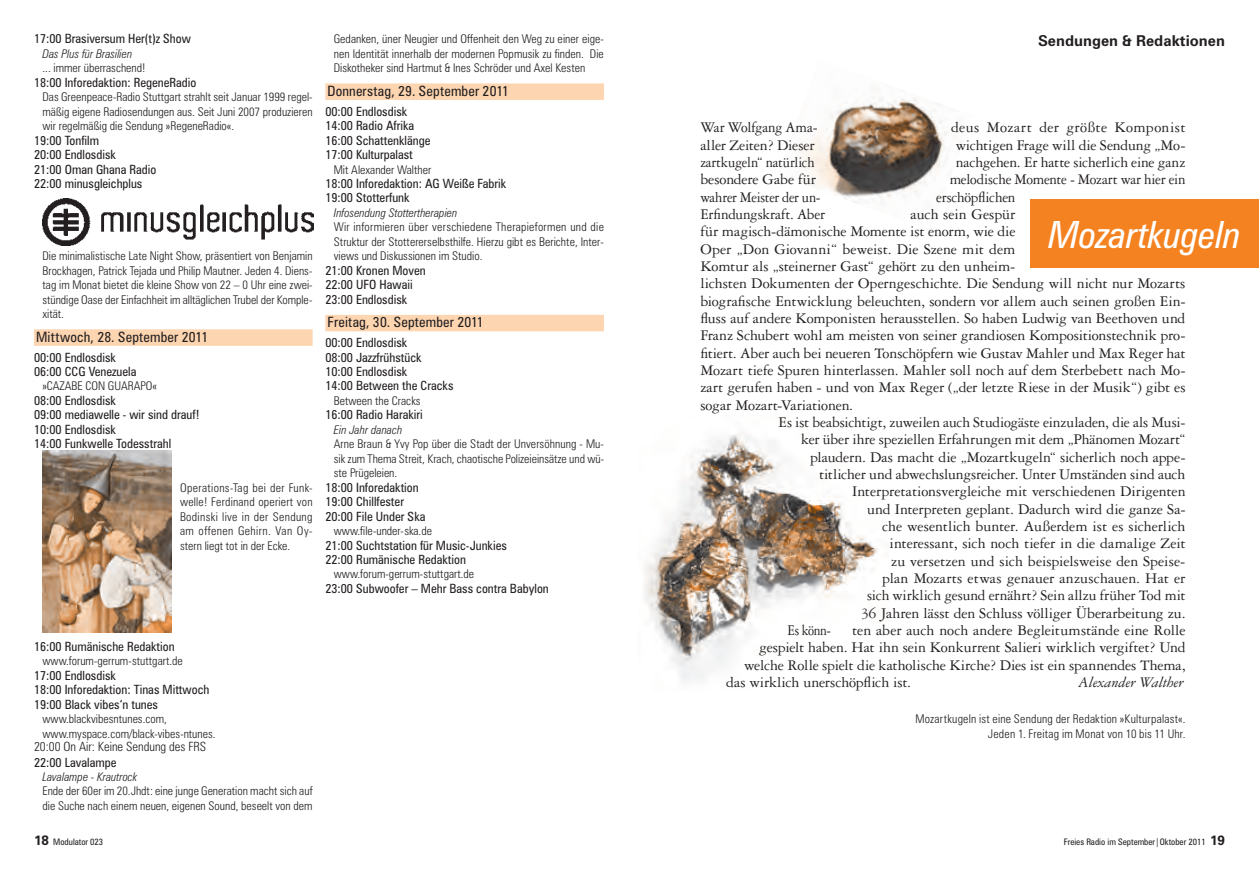
<style>
.page{position:relative;width:1259px;height:872px;background:#fff}
.page>*{position:absolute;margin:0;border:0;box-sizing:border-box;transform-origin:0 0}
.t1{font:italic condensed 37.5px "Zurich BT";letter-spacing:-.005em;color:#fff}
.t2{font:15.75px "Garamond Three";letter-spacing:-.005em;color:#231f20}
.t3{font:15.75px "Garamond Three";letter-spacing:-.005em;color:#231f20;scale:.94 1}
.t4{font:15.75px "Garamond Three";letter-spacing:.02em;color:#231f20}
.t5{font:15.75px "Garamond Three";letter-spacing:-.005em;color:#231f20;scale:.91 1}
.t6{font:15.75px "Garamond Three";letter-spacing:-.005em;color:#231f20;scale:.96 1}
.t7{font:15.75px "Garamond Three";letter-spacing:-.025em;color:#231f20;scale:.91 1}
.t8{font:italic 15.75px "Garamond Three";color:#231f20}
.t9{font:15.75px "Garamond Three";letter-spacing:-.005em;color:#231f20;scale:.95 1}
.t10{font:15.75px "Garamond Three";letter-spacing:-.005em;color:#231f20;scale:.86 1}
.t11{font:700 15px "Zurich BT";color:#231f20}
.t12{font:condensed 14.25px "Zurich BT";letter-spacing:.015em;color:#231f20}
.t13{font:condensed 12.75px/14.4px "Zurich BT";color:#231f20}
.t14{font:300 condensed 12.75px "Zurich BT";color:#231f20}
.t15{font:300 condensed 12px/14.4px "Zurich BT";color:#231f20;text-align:justify}
.t16{font:italic 300 condensed 12px "Zurich BT";color:#231f20}
.t17{font:condensed 9px "Zurich BT";color:#231f20}
.s1{font-weight:700;font-stretch:normal;font-size:13.5px}
</style>
<div class="page">
<div style="left:34px;top:329px;width:279px;height:17px;background:#fdd5b0"></div>
<img style="left:42px;top:198px;width:271px;height:48px">
<img style="left:42px;top:451px;width:129px;height:181px">
<div style="left:325px;top:83px;width:279px;height:17px;background:#fdd5b0"></div>
<div style="left:325px;top:315px;width:279px;height:16px;background:#fdd5b0"></div>
<img style="left:645px;top:432px;width:233px;height:249px">
<img style="left:799px;top:97px;width:157px;height:107px">
<div style="left:1030px;top:199px;width:229px;height:68px;background:#f58220"></div>
<p class="t13" style="left:34px;top:32px;width:158px">17:00 Brasiversum Her(t)z Show</p>
<p class="t11" style="left:1038px;top:32px;width:188px">Sendungen &amp; Redaktionen</p>
<p class="t16" style="left:42px;top:46px;width:91px">Das Plus für Brasilien</p>
<p class="t15" style="left:42px;top:61px;width:105px">... immer überraschend!</p>
<p class="t13" style="left:34px;top:75px;width:164px">18:00 Inforedaktion: RegeneRadio</p>
<p class="t15" style="left:42px;top:90px;width:272px">Das Greenpeace-Radio Stuttgart strahlt seit Januar 1999 regel&shy;mäßig eigene Radiosendungen aus. Seit Juni 2007 produzieren wir regelmäßig die Sendung »RegeneRadio«.</p>
<p class="t13" style="left:34px;top:133px;width:124px">19:00 Tonfilm<br>20:00 Endlosdisk<br>21:00 Oman Ghana Radio<br>22:00 minusgleichplus</p>
<p class="t15" style="left:334px;top:32px;width:272px">Gedanken, üner Neugier und Offenheit den Weg zu einer eige&shy;nen Identität innerhalb der modernen Popmusik zu finden. Die Diskotheker sind Hartmut &amp; Ines Schröder und Axel Kesten</p>
<p class="t12" style="left:327px;top:82px;width:183px">Donnerstag, 29. September 2011</p>
<p class="t13" style="left:325px;top:104px;width:107px">00:00 Endlosdisk<br>14:00 Radio Afrika<br>16:00 Schattenklänge<br>17:00 Kulturpalast</p>
<p class="t15" style="left:334px;top:162px;width:99px">Mit Alexander Walther</p>
<p class="t13" style="left:325px;top:176px;width:182px">18:00 Inforedaktion: AG Weiße Fabrik<br>19:00 Stotterfunk</p>
<p class="t16" style="left:334px;top:205px;width:125px">Infosendung Stottertherapien</p>
<p class="t15" style="left:334px;top:220px;width:272px">Wir informieren über verschiedene Therapieformen und die Struktur der Stottererselbsthilfe. Hierzu gibt es Berichte, Inter&shy;views und Diskussionen im Studio.</p>
<p class="t13" style="left:325px;top:263px;width:102px">21:00 Kronen Moven<br>22:00 UFO Hawaii<br>23:00 Endlosdisk</p>
<p class="t12" style="left:327px;top:313px;width:158px">Freitag, 30. September 2011</p>
<p class="t13" style="left:325px;top:335px;width:130px">00:00 Endlosdisk<br>08:00 Jazzfrühstück<br>10:00 Endlosdisk<br>14:00 Between the Cracks</p>
<p class="t15" style="left:334px;top:393px;width:88px">Between the Cracks</p>
<p class="t13" style="left:325px;top:407px;width:99px">16:00 Radio Harakiri</p>
<p class="t16" style="left:334px;top:422px;width:70px">Ein Jahr danach</p>
<p class="t15" style="left:334px;top:437px;width:272px">Arne Braun &amp; Yvy Pop über die Stadt der Unversöhnung - Mu&shy;sik zum Thema Streit, Krach, chaotische Polizeieinsätze und wü&shy;ste Prügeleien.</p>
<p class="t13" style="left:325px;top:480px;width:102px">18:00 Inforedaktion<br>19:00 Chillfester<br>20:00 File Under Ska</p>
<p class="t15" style="left:334px;top:523px;width:100px">www.file-under-ska.de</p>
<p class="t13" style="left:325px;top:538px;width:183px">21:00 Suchtstation für Music-Junkies<br>22:00 Rumänische Redaktion</p>
<p class="t15" style="left:334px;top:567px;width:142px">www.forum-gerrum-stuttgart.de</p>
<p class="t13" style="left:325px;top:581px;width:225px">23:00 Subwoofer – Mehr Bass contra Babylon</p>
<p class="t3" style="left:700px;top:119px;width:126px">War Wolfgang Ama-</p>
<p class="t4" style="left:951px;top:119px;width:236px">deus Mozart der größte Komponist</p>
<p class="t2" style="left:700px;top:136px;width:116px">aller Zeiten? Dieser</p>
<p class="t2" style="left:955px;top:136px;width:231px">wichtigen Frage will die Sendung „Mo-</p>
<p class="t5" style="left:700px;top:154px;width:127px">zartkugeln“ natürlich</p>
<p class="t2" style="left:955px;top:154px;width:231px">nachgehen. Er hatte sicherlich eine ganz</p>
<p class="t2" style="left:700px;top:171px;width:117px">besondere Gabe für</p>
<p class="t3" style="left:949px;top:171px;width:252px">melodische Momente - Mozart war hier ein</p>
<p class="t7" style="left:700px;top:188px;width:134px">wahrer Meister der un-</p>
<p class="t9" style="left:936px;top:188px;width:85px">erschöpflichen</p>
<p class="t6" style="left:700px;top:206px;width:131px">Erfindungskraft. Aber</p>
<p class="t2" style="left:910px;top:206px;width:106px">auch sein Gespür</p>
<p class="t2" style="left:700px;top:223px;width:316px">für magisch-dämonische Momente ist enorm, wie die</p>
<p class="t2" style="left:700px;top:240px;width:316px">Oper „Don Giovanni“ beweist. Die Szene mit dem</p>
<p class="t2" style="left:700px;top:258px;width:317px">Komtur als „steinerner Gast“ gehört zu den unheim-</p>
<p class="t2" style="left:700px;top:275px;width:486px">lichsten Dokumenten der Operngeschichte. Die Sendung will nicht nur Mozarts</p>
<p class="t2" style="left:700px;top:292px;width:487px">biografische Entwicklung beleuchten, sondern vor allem auch seinen großen Ein-</p>
<p class="t2" style="left:700px;top:310px;width:486px">fluss auf andere Komponisten herausstellen. So haben Ludwig van Beethoven und</p>
<p class="t2" style="left:700px;top:327px;width:487px">Franz Schubert wohl am meisten von seiner grandiosen Kompositionstechnik pro-</p>
<p class="t2" style="left:700px;top:344px;width:487px">fitiert. Aber auch bei neueren Tonschöpfern wie Gustav Mahler und Max Reger hat</p>
<p class="t2" style="left:700px;top:362px;width:487px">Mozart tiefe Spuren hinterlassen. Mahler soll noch auf dem Sterbebett nach Mo-</p>
<p class="t2" style="left:700px;top:379px;width:487px">zart gerufen haben - und von Max Reger („der letzte Riese in der Musik“) gibt es</p>
<p class="t2" style="left:700px;top:396px;width:154px">sogar Mozart-Variationen.</p>
<p class="t2" style="left:778px;top:414px;width:408px">Es ist beabsichtigt, zuweilen auch Studiogäste einzuladen, die als Musi-</p>
<p class="t2" style="left:801px;top:431px;width:386px">ker über ihre speziellen Erfahrungen mit dem „Phänomen Mozart“</p>
<p class="t2" style="left:810px;top:448px;width:377px">plaudern. Das macht die „Mozartkugeln“ sicherlich noch appe-</p>
<p class="t2" style="left:819px;top:466px;width:368px">titlicher und abwechslungsreicher. Unter Umständen sind auch</p>
<p class="t2" style="left:852px;top:483px;width:335px">Interpretationsvergleiche mit verschiedenen Dirigenten</p>
<p class="t2" style="left:867px;top:500px;width:320px">und Interpreten geplant. Dadurch wird die ganze Sa-</p>
<p class="t2" style="left:882px;top:517px;width:305px">che wesentlich bunter. Außerdem ist es sicherlich</p>
<p class="t2" style="left:889px;top:535px;width:297px">interessant, sich noch tiefer in die damalige Zeit</p>
<p class="t2" style="left:891px;top:552px;width:296px">zu versetzen und sich beispielsweise den Speise-</p>
<p class="t2" style="left:882px;top:569px;width:305px">plan Mozarts etwas genauer anzuschauen. Hat er</p>
<p class="t2" style="left:867px;top:587px;width:320px">sich wirklich gesund ernährt? Sein allzu früher Tod mit</p>
<p class="t2" style="left:861px;top:604px;width:326px">36 Jahren lässt den Schluss völliger Überarbeitung zu.</p>
<p class="t10" style="left:787px;top:621px;width:52px">Es könn-</p>
<p class="t2" style="left:852px;top:621px;width:335px">ten aber auch noch andere Begleitumstände eine Rolle</p>
<p class="t2" style="left:759px;top:639px;width:428px">gespielt haben. Hat ihn sein Konkurrent Salieri wirklich vergiftet? Und</p>
<p class="t2" style="left:744px;top:656px;width:443px">welche Rolle spielt die katholische Kirche? Dies ist ein spannendes Thema,</p>
<p class="t2" style="left:726px;top:673px;width:187px">das wirklich unerschöpflich ist.</p>
<p class="t8" style="left:1078px;top:674px;width:107px">Alexander Walther</p>
<p class="t15" style="left:915px;top:711px;width:272px;text-align:right">Mozartkugeln ist eine Sendung der Redaktion »Kulturpalast«.<br>Jeden 1. Freitag im Monat von 10 bis 11 Uhr.</p>
<h1 class="t1" style="left:1048px;top:211px;width:194px">Mozartkugeln</h1>
<p class="t15" style="left:42px;top:249px;width:272px">Die minimalistische Late Night Show, präsentiert von Benjamin Brockhagen, Patrick Tejada und Philip Mautner. Jeden 4. Diens&shy;tag im Monat bietet die kleine Show von 22 – 0 Uhr eine zwei&shy;stündige Oase der Einfachheit im alltäglichen Trubel der Komple&shy;xität.</p>
<p class="t12" style="left:36px;top:328px;width:173px">Mittwoch, 28. September 2011</p>
<p class="t13" style="left:34px;top:350px;width:104px">00:00 Endlosdisk<br>06:00 CCG Venezuela</p>
<p class="t15" style="left:42px;top:379px;width:116px">»CAZABE CON GUARAPO«</p>
<p class="t13" style="left:34px;top:393px;width:167px">08:00 Endlosdisk<br>09:00 mediawelle - wir sind drauf!<br>10:00 Endlosdisk<br>14:00 Funkwelle Todesstrahl</p>
<p class="t15" style="left:180px;top:480px;width:134px">Operations-Tag bei der Funk&shy;welle! Ferdinand operiert von Bodinski live in der Sendung am offenen Gehirn. Van Oy&shy;stern liegt tot in der Ecke.</p>
<p class="t13" style="left:34px;top:639px;width:142px">16:00 Rumänische Redaktion</p>
<p class="t15" style="left:42px;top:653px;width:142px">www.forum-gerrum-stuttgart.de</p>
<p class="t13" style="left:34px;top:668px;width:177px">17:00 Endlosdisk<br>18:00 Inforedaktion: Tinas Mittwoch<br>19:00 Black vibes‘n tunes</p>
<p class="t15" style="left:42px;top:711px;width:175px">www.blackvibesntunes.com, www.myspace.com/black-vibes-ntunes.</p>
<p class="t14" style="left:34px;top:739px;width:174px">20:00 On Air: Keine Sendung des FRS</p>
<p class="t13" style="left:34px;top:754px;width:84px">22:00 Lavalampe</p>
<p class="t16" style="left:42px;top:769px;width:96px">Lavalampe - Krautrock</p>
<p class="t15" style="left:42px;top:784px;width:272px">Ende der 60er im 20.Jhdt: eine junge Generation macht sich auf die Suche nach einem neuen, eigenen Sound, beseelt von dem</p>
<p class="t17" style="left:34px;top:836px;width:71px"><span class="s1">18</span> Modulator 023</p>
<p class="t17" style="left:1064px;top:836px;width:163px">Freies Radio im September|Oktober 2011 <span class="s1">19</span></p>
</div>
